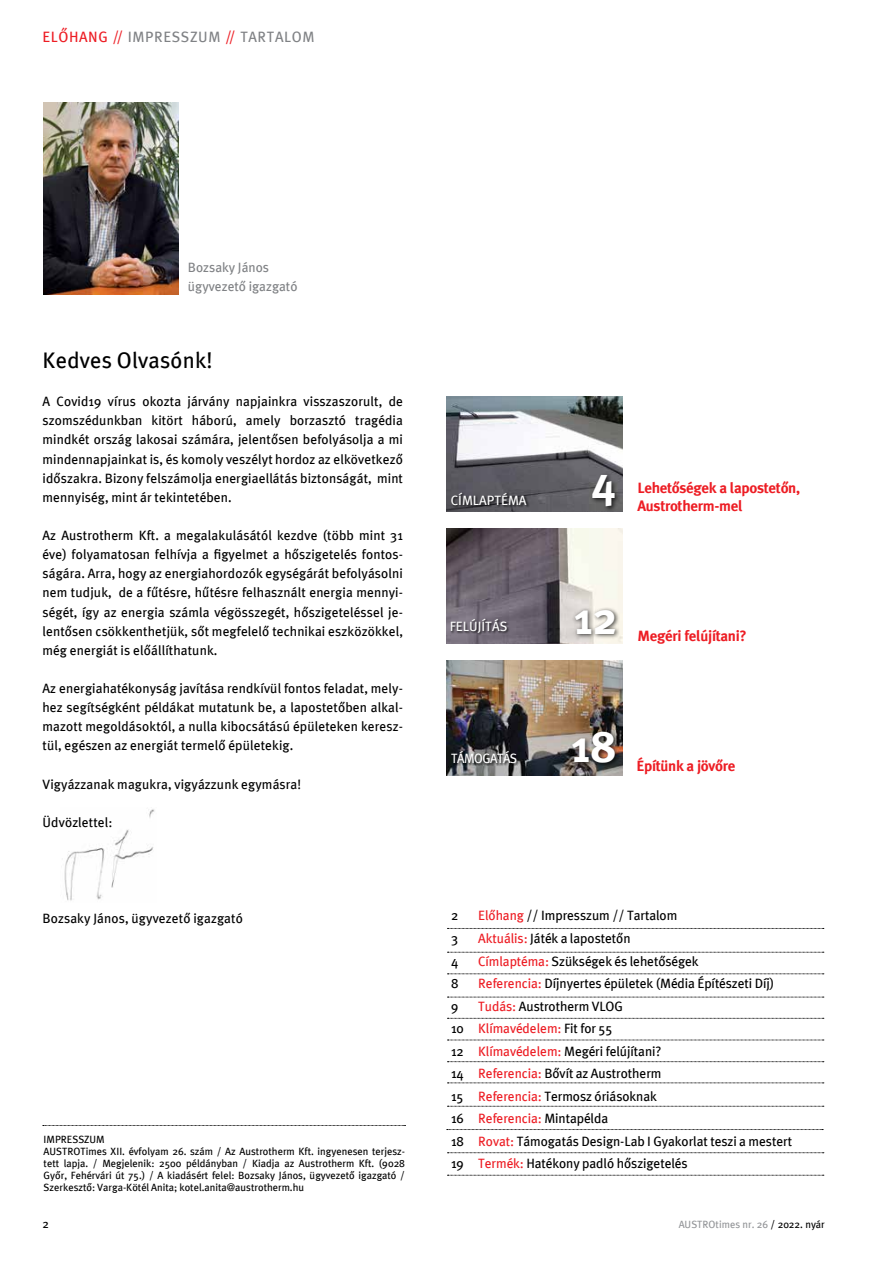
<style>
.page{position:relative;width:893px;height:1263px;background:#fff}
.page>*{position:absolute;margin:0;border:0;box-sizing:border-box;transform-origin:0 0}
.t1{font:45px "Meta Plus Bold magyar";color:#fff}
.t2{font:22.5px "Meta Plus Book magyar";letter-spacing:.01em;color:#000}
.t3{font:15px/18px "Meta Plus Bold magyar";letter-spacing:-.02em;color:#ed1d24}
.t4{font:15px "Meta Plus Book magyar";letter-spacing:.04em;color:#808285}
.t5{font:13.5px/19.2px "Meta Plus Book magyar";letter-spacing:-.005em;color:#000;text-align:justify}
.t6{font:13.5px/19.2px "Meta Plus Book magyar";color:#808285}
.t7{font:13.5px "Meta Plus Book magyar";color:#fff}
.t8{font:13.5px "Meta Plus Book magyar";letter-spacing:-.04em;color:#fff}
.t9{font:12px "Meta Plus Book magyar";color:#000}
.t10{font:10.5px/12px "Meta Plus Book magyar";color:#000}
.t11{font:10.5px "Meta Plus Book magyar";color:#939598}
.s1{color:#ed1d24}
.s2{color:#000}
</style>
<div class="page">
<img style="left:446px;top:397px;width:177px;height:115px">
<img style="left:44px;top:102px;width:135px;height:192px">
<img style="left:64px;top:809px;width:91px;height:92px">
<div style="left:589px;top:472px;width:32px;height:40px;background:#000;opacity:.75"></div>
<div style="left:451px;top:492px;width:79px;height:16px;background:#000;opacity:.75"></div>
<svg style="left:447px;top:997px;width:377px;height:1px"></svg>
<svg style="left:447px;top:973px;width:377px;height:1px"></svg>
<svg style="left:447px;top:1018px;width:377px;height:1px"></svg>
<svg style="left:447px;top:1040px;width:377px;height:1px"></svg>
<svg style="left:447px;top:1082px;width:377px;height:1px"></svg>
<svg style="left:447px;top:1106px;width:377px;height:1px"></svg>
<svg style="left:447px;top:928px;width:377px;height:1px"></svg>
<svg style="left:447px;top:952px;width:377px;height:1px"></svg>
<svg style="left:447px;top:1152px;width:377px;height:1px"></svg>
<svg style="left:447px;top:1175px;width:377px;height:1px"></svg>
<svg style="left:447px;top:1061px;width:377px;height:1px"></svg>
<svg style="left:447px;top:1129px;width:376px;height:1px"></svg>
<svg style="left:43px;top:1125px;width:362px;height:1px"></svg>
<img style="left:446px;top:660px;width:177px;height:115px">
<div style="left:569px;top:729px;width:52px;height:40px;background:#000;opacity:.75"></div>
<img style="left:446px;top:529px;width:177px;height:114px">
<div style="left:572px;top:607px;width:49px;height:32px;background:#000;opacity:.75"></div>
<div style="left:451px;top:751px;width:69px;height:15px;background:#000;opacity:.75"></div>
<div style="left:451px;top:618px;width:59px;height:18px;background:#000;opacity:.75"></div>
<p class="t4" style="left:43px;top:27px;width:273px"><span class="s1">ELŐHANG //</span> IMPRESSZUM <span class="s1">//</span> TARTALOM</p>
<p class="t6" style="left:188px;top:258px;width:111px">Bozsaky János ügyvezető igazgató</p>
<h2 class="t2" style="left:43px;top:346px;width:172px">Kedves Olvasónk!</h2>
<p class="t5" style="left:43px;top:391px;width:362px">A Covid19 vírus okozta járvány napjainkra visszaszorult, de szomszédunkban kitört háború, amely borzasztó tragédia mindkét ország lakosai számára, jelentősen befolyásolja a mi mindennapjainkat is, és komoly veszélyt hordoz az elkövetkező időszakra. Bizony felszámolja energiaellátás biztonságát, mint mennyiség, mint ár tekintetében.</p>
<p class="t5" style="left:43px;top:525px;width:362px">Az Austrotherm Kft. a megalakulásától kezdve (több mint 31 éve) folyamatosan felhívja a figyelmet a hőszigetelés fontos&shy;ságára. Arra, hogy az energiahordozók egységárát befolyásolni nem tudjuk, de a fűtésre, hűtésre felhasznált energia mennyi&shy;ségét, így az energia számla végösszegét, hőszigeteléssel je&shy;lentősen csökkenthetjük, sőt megfelelő technikai eszközökkel, még energiát is előállíthatunk.</p>
<p class="t5" style="left:43px;top:678px;width:362px">Az energiahatékonyság javítása rendkívül fontos feladat, mely&shy;hez segítségként példákat mutatunk be, a lapostetőben alkal&shy;mazott megoldásoktól, a nulla kibocsátású épületeken keresz&shy;tül, egészen az energiát termelő épületekig.</p>
<p class="t5" style="left:43px;top:774px;width:260px">Vigyázzanak magukra, vigyázzunk egymásra!</p>
<p class="t5" style="left:43px;top:812px;width:72px">Üdvözlettel:</p>
<p class="t5" style="left:43px;top:908px;width:202px">Bozsaky János, ügyvezető igazgató</p>
<p class="t10" style="left:44px;top:1133px;width:363px">IMPRESSZUM<br>AUSTROTimes XII. évfolyam 26. szám / Az Austrotherm Kft. ingyenesen terjesz&shy;tett lapja. / Megjelenik: 2500 példányban / Kiadja az Austrotherm Kft. (9028<br>Győr, Fehérvári út 75.) / A kiadásért felel: Bozsaky János, ügyvezető igazgató / Szerkesztő: Varga-Kötél Anita; kotel.anita@austrotherm.hu</p>
<p class="t7" style="left:451px;top:492px;width:77px">CÍMLAPTÉMA</p>
<p class="t7" style="left:450px;top:618px;width:59px">FELÚJÍTÁS</p>
<p class="t8" style="left:451px;top:750px;width:68px">TÁMOGATÁS</p>
<h1 class="t1" style="left:592px;top:453px;width:26px">4</h1>
<p class="t3" style="left:637px;top:478px;width:164px">Lehetőségek a lapostetőn,<br>Austrotherm-mel</p>
<h1 class="t1" style="left:574px;top:589px;width:44px">12</h1>
<p class="t3" style="left:638px;top:627px;width:111px">Megéri felújítani?</p>
<h1 class="t1" style="left:572px;top:718px;width:47px">18</h1>
<p class="t3" style="left:636px;top:756px;width:101px">Építünk a jövőre</p>
<p class="t5" style="left:451px;top:906px;width:9px">2</p>
<p class="t5" style="left:478px;top:906px;width:201px"><span class="s1">Előhang</span> // Impresszum // Tartalom</p>
<p class="t5" style="left:451px;top:928px;width:9px">3</p>
<p class="t5" style="left:478px;top:928px;width:154px"><span class="s1">Aktuális:</span> Játék a lapostetőn</p>
<p class="t5" style="left:451px;top:951px;width:9px">4</p>
<p class="t5" style="left:478px;top:951px;width:222px"><span class="s1">Címlaptéma:</span> Szükségek és lehetőségek</p>
<p class="t5" style="left:451px;top:973px;width:9px">8</p>
<p class="t5" style="left:478px;top:973px;width:298px"><span class="s1">Referencia:</span> Díjnyertes épületek (Média Építészeti Díj)</p>
<p class="t5" style="left:451px;top:996px;width:9px">9</p>
<p class="t5" style="left:451px;top:994px;width:342px;line-height:22.5px;text-align:left;text-indent:27px"><span class="s1">Tudás:</span> Austrotherm VLOG<br>10 <span class="s1">Klímavédelem:</span> Fit for 55<br>12 <span class="s1">Klímavédelem:</span> Megéri felújítani?<br>14 <span class="s1">Referencia:</span> Bővít az Austrotherm<br>15 <span class="s1">Referencia:</span> Termosz óriásoknak<br>16 <span class="s1">Referencia:</span> Mintapélda<br>18 <span class="s1">Rovat:</span> Támogatás Design-Lab I Gyakorlat teszi a mestert 19 <span class="s1">Termék:</span> Hatékony padló hőszigetelés</p>
<p class="t9" style="left:43px;top:1217px;width:8px">2</p>
<p class="t11" style="left:679px;top:1218px;width:148px">AUSTROtimes nr. 26 <span class="s2">/ 2022. nyár</span></p>
</div>
